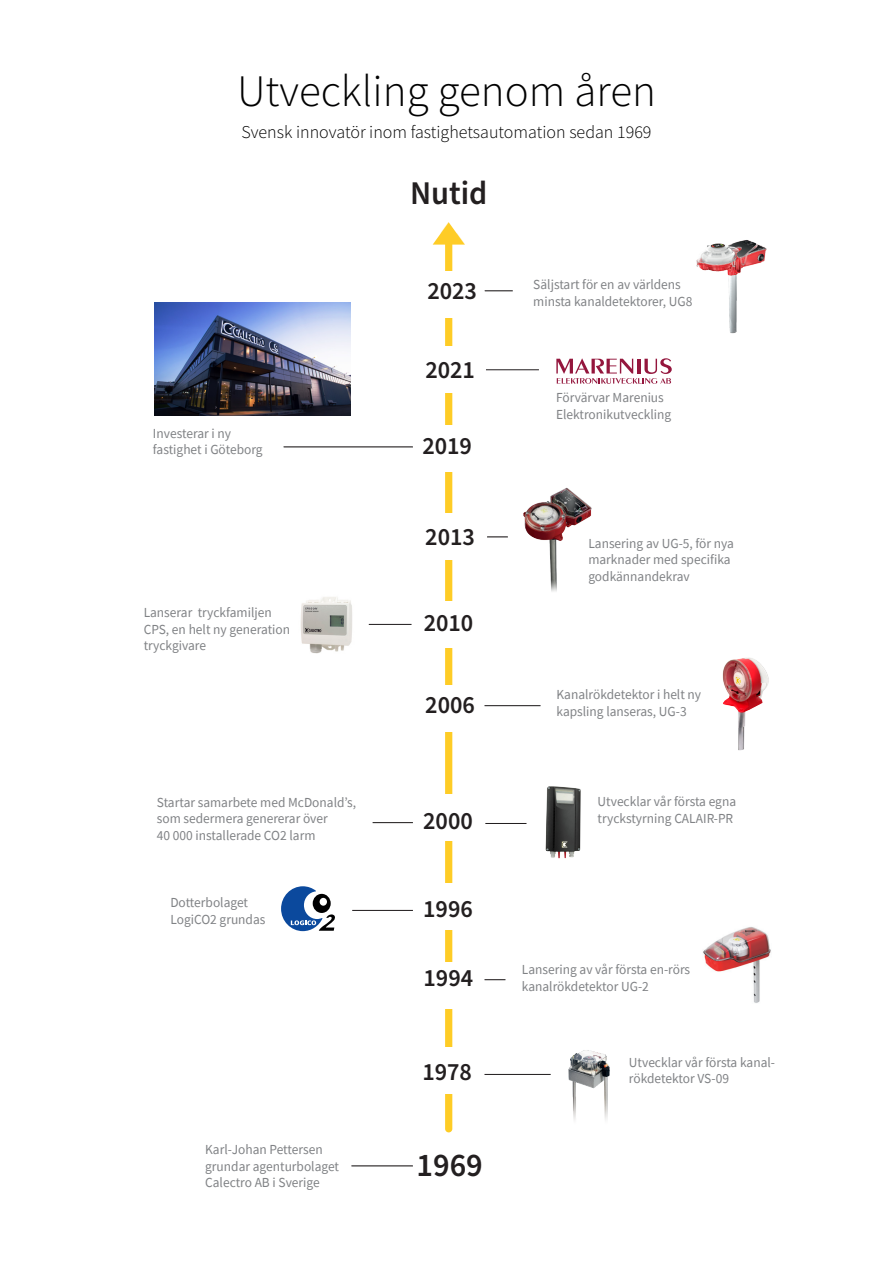
<style>
.page{position:relative;width:893px;height:1263px;background:#fff}
.page>*{position:absolute;margin:0;border:0;box-sizing:border-box;transform-origin:0 0}
.t1{font:45px "Source Sans Variable";color:#000001}
.Bild{font:600 33.15px "Source Sans Pro";color:#231f20}
.Bild-2{font:600 24.9px "Source Sans Pro";color:#231f20}
.t2{font:18px "Source Sans Variable";color:#000001}
.Bild-3{font:13.8px/16.5px "Source Sans Pro";color:#808285}
</style>
<div class="page">
<div style="left:445px;top:230px;width:7px;height:902px;background:#fecc26;border-radius:4px"></div>
<svg style="left:433px;top:222px;width:32px;height:23px"></svg>
<img style="left:568px;top:1050px;width:42px;height:70px">
<div style="left:410px;top:1047px;width:105px;height:46px;background:#fff"></div>
<div style="left:401px;top:962px;width:105px;height:46px;background:#fff"></div>
<div style="left:394px;top:685px;width:105px;height:46px;background:#fff"></div>
<div style="left:394px;top:883px;width:105px;height:46px;background:#fff"></div>
<div style="left:386px;top:601px;width:106px;height:46px;background:#fff"></div>
<div style="left:381px;top:514px;width:106px;height:46px;background:#fff"></div>
<div style="left:388px;top:425px;width:105px;height:46px;background:#fff"></div>
<div style="left:383px;top:347px;width:106px;height:46px;background:#fff"></div>
<div style="left:377px;top:272px;width:105px;height:46px;background:#fff"></div>
<div style="left:394px;top:794px;width:105px;height:46px;background:#fff"></div>
<hr style="left:485px;top:705px;width:55px;height:1px;background:#231f20">
<hr style="left:352px;top:910px;width:61px;height:1px;background:#231f20">
<hr style="left:485px;top:823px;width:41px;height:1px;background:#231f20">
<hr style="left:351px;top:1165px;width:62px;height:1px;background:#231f20">
<svg style="left:485px;top:290px;width:28px;height:1px"></svg>
<hr style="left:284px;top:447px;width:129px;height:1px;background:#231f20">
<hr style="left:485px;top:1074px;width:66px;height:1px;background:#231f20">
<svg style="left:485px;top:979px;width:20px;height:1px"></svg>
<img style="left:696px;top:240px;width:71px;height:94px">
<img style="left:523px;top:487px;width:69px;height:105px">
<svg style="left:487px;top:537px;width:21px;height:1px"></svg>
<hr style="left:369px;top:624px;width:42px;height:1px;background:#231f20">
<hr style="left:373px;top:822px;width:40px;height:1px;background:#231f20">
<img style="left:154px;top:302px;width:197px;height:114px">
<img style="left:703px;top:927px;width:68px;height:76px">
<img style="left:722px;top:658px;width:47px;height:93px">
<img style="left:545px;top:786px;width:36px;height:73px">
<img style="left:300px;top:597px;width:52px;height:57px">
<svg style="left:556px;top:358px;width:116px;height:26px"></svg>
<hr style="left:486px;top:369px;width:53px;height:1px;background:#231f20">
<svg style="left:281px;top:886px;width:54px;height:45px"></svg>
<p class="t1" style="left:237px;top:64px;width:420px">Utveckling genom åren</p>
<p class="t2" style="left:241px;top:121px;width:412px">Svensk innovatör inom fastighetsautomation sedan 1969</p>
<p class="Bild-3" style="left:153px;top:425px;width:111px">Investerar i ny fastighet i Göteborg</p>
<p class="Bild-3" style="left:144px;top:604px;width:148px">Lanserar tryckfamiljen<br>CPS, en helt ny generation tryckgivare</p>
<p class="Bild-3" style="left:157px;top:794px;width:201px">Startar samarbete med McDonald’s, som sedermera genererar över<br>40 000 installerade CO2 larm</p>
<p class="Bild-3" style="left:170px;top:894px;width:97px">Dotterbolaget<br>LogiCO2 grundas</p>
<p class="Bild-3" style="left:205px;top:1141px;width:135px">Karl-Johan Pettersen grundar agenturbolaget<br>Calectro AB i Sverige</p>
<p class="Bild" style="left:410px;top:171px;width:79px">Nutid</p>
<p class="Bild-2" style="left:427px;top:274px;width:51px">2023</p>
<p class="Bild-2" style="left:425px;top:353px;width:51px">2021</p>
<p class="Bild-2" style="left:422px;top:429px;width:51px">2019</p>
<p class="Bild-2" style="left:425px;top:520px;width:51px">2013</p>
<p class="Bild-2" style="left:424px;top:606px;width:51px">2010</p>
<p class="Bild-2" style="left:425px;top:688px;width:51px">2006</p>
<p class="Bild-2" style="left:423px;top:804px;width:51px">2000</p>
<p class="Bild-2" style="left:423px;top:892px;width:51px">1996</p>
<p class="Bild-2" style="left:423px;top:961px;width:51px">1994</p>
<p class="Bild-2" style="left:422px;top:1055px;width:51px">1978</p>
<p class="Bild" style="left:417px;top:1142px;width:68px">1969</p>
<p class="Bild-3" style="left:533px;top:276px;width:161px">Säljstart för en av världens minsta kanaldetektorer, UG8</p>
<p class="Bild-3" style="left:556px;top:389px;width:117px">Förvärvar Marenius<br>Elektronikutveckling</p>
<p class="Bild-3" style="left:588px;top:535px;width:147px">Lansering av UG-5, för nya marknader med specifika godkännandekrav</p>
<p class="Bild-3" style="left:556px;top:686px;width:146px">Kanalrökdetektor i helt ny kapsling lanseras, UG-3</p>
<p class="Bild-3" style="left:598px;top:793px;width:140px">Utvecklar vår första egna tryckstyrning CALAIR-PR</p>
<p class="Bild-3" style="left:522px;top:961px;width:170px">Lansering av vår första en-rörs kanalrökdetektor UG-2</p>
<p class="Bild-3" style="left:629px;top:1053px;width:148px">Utvecklar vår första kanal&shy;rökdetektor VS-09</p>
</div>
